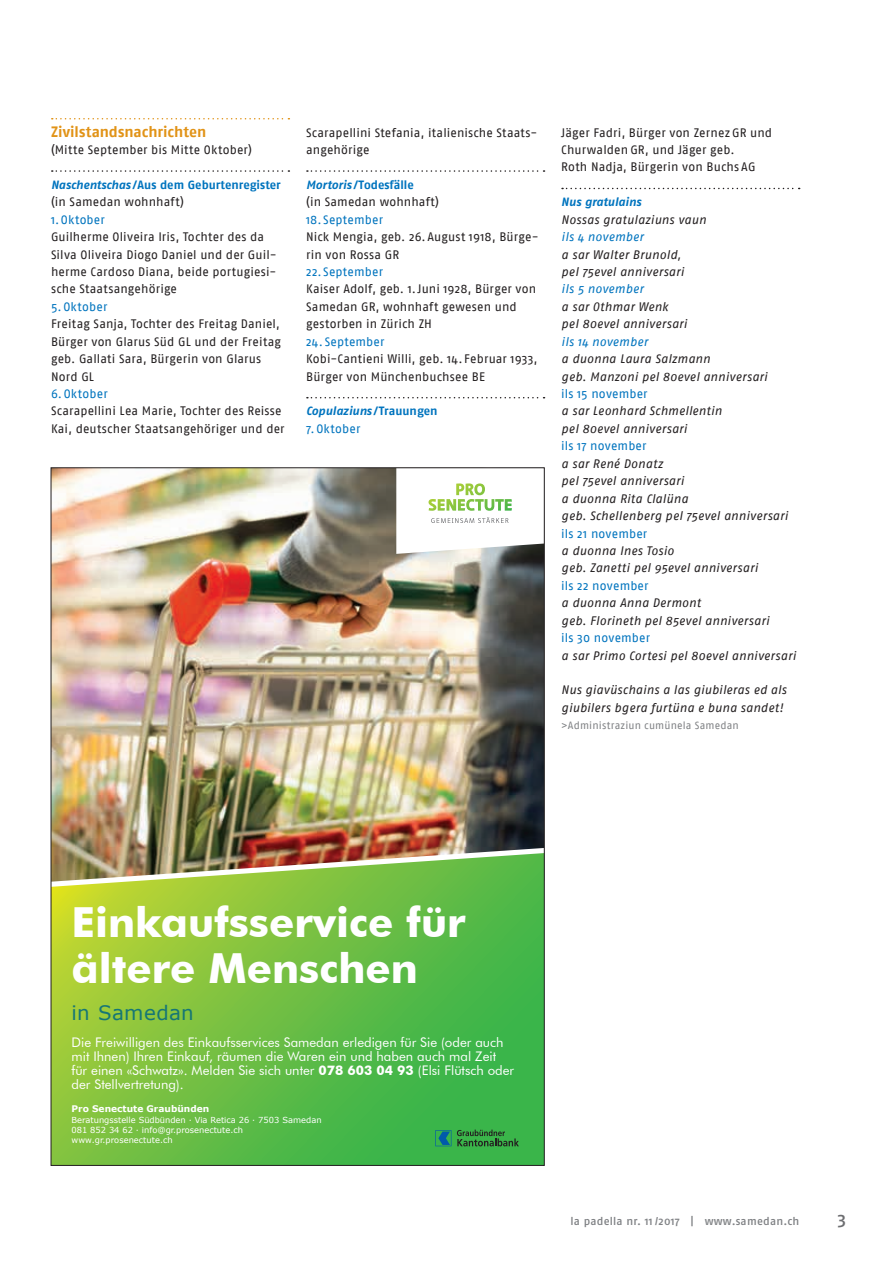
<style>
.page{position:relative;width:893px;height:1263px;background:#fff}
.page>*{position:absolute;margin:0;border:0;box-sizing:border-box;transform-origin:0 0}
.t1{font:700 41.4px/46.3px "Futura BT";color:#fff}
.t2{font:19.95px "Verdana";letter-spacing:.015em;color:#157675}
.t3{font:500 18px "Fago OT";color:#6c6d70}
.t4{font:700 15px "Fago No Lf";letter-spacing:.005em;color:#e19317}
.t5{font:13.2px/14.1px "Futura BT";color:#fff}
.t6{font:12.3px/17.4px "Fago No";letter-spacing:.01em;color:#231f20}
.t7{font:italic 12.3px/17.4px "Fago No";letter-spacing:.015em;color:#231f20}
.t8{font:12.3px "Fago No";letter-spacing:.01em;color:#0074be}
.t9{font:italic 12.3px "Fago No";letter-spacing:.015em;color:#0074be}
.t10{font:700 12px "Fago No Lf";color:#0074be}
.t11{font:italic 700 12px "Fago OT";color:#0074be}
.t12{font:500 11.25px "Fago OT";letter-spacing:.02em;color:#808285}
.t13{font:10.5px "Fago No";letter-spacing:.015em;color:#808285}
.t14{font:700 9.15px "Verdana";color:#fff}
.t15{font:8.25px/9.9px "Verdana";color:#fff}
.s1{font-family:"Fago OT";font-style:italic}
.s2{font-family:"Fago No Lf";font-style:normal}
.s3{font-weight:700}
</style>
<div class="page">
<svg style="left:52px;top:118px;width:237px;height:1px"></svg>
<svg style="left:52px;top:170px;width:237px;height:2px"></svg>
<svg style="left:307px;top:170px;width:238px;height:2px"></svg>
<svg style="left:307px;top:397px;width:238px;height:1px"></svg>
<svg style="left:562px;top:188px;width:238px;height:1px"></svg>
<img style="left:53px;top:470px;width:489px;height:378px">
<svg style="left:53px;top:887px;width:489px;height:276px;background:#6cbf42"></svg>
<svg style="left:396px;top:470px;width:146px;height:84px"></svg>
<img style="left:428px;top:483px;width:84px;height:28px">
<svg style="left:435px;top:1130px;width:16px;height:16px"></svg>
<svg style="left:457px;top:1129px;width:62px;height:17px"></svg>
<img style="left:53px;top:848px;width:489px;height:39px">
<p class="t4" style="left:51px;top:122px;width:157px">Zivilstandsnachrichten</p>
<p class="t6" style="left:51px;top:141px;width:202px">(Mitte September bis Mitte Oktober)</p>
<p class="t10" style="left:51px;top:178px;width:231px"><span class="s1">Naschentschas /</span>Aus dem Geburtenregister</p>
<p class="t6" style="left:51px;top:193px;width:134px">(in Samedan wohnhaft)</p>
<p class="t8" style="left:51px;top:212px;width:55px">1.Oktober</p>
<p class="t6" style="left:51px;top:228px;width:227px">Guilherme Oliveira Iris, Tochter des da Silva Oliveira Diogo Daniel und der Guil&shy;herme Cardoso Diana, beide portugiesi&shy;sche Staatsangehörige</p>
<p class="t8" style="left:51px;top:300px;width:58px">5.Oktober</p>
<p class="t6" style="left:51px;top:315px;width:231px">Freitag Sanja, Tochter des Freitag Daniel,<br>Bürger von Glarus Süd GL und der Freitag geb. Gallati Sara, Bürgerin von Glarus<br>Nord GL</p>
<p class="t8" style="left:51px;top:387px;width:58px">6.Oktober</p>
<p class="t6" style="left:51px;top:402px;width:235px">Scarapellini Lea Marie, Tochter des Reisse<br>Kai, deutscher Staatsangehöriger und der</p>
<p class="t6" style="left:306px;top:123px;width:233px">Scarapellini Stefania, italienische Staats&shy;angehörige</p>
<p class="t10" style="left:306px;top:178px;width:109px"><span class="s1">Mortoris /</span> Todesfälle</p>
<p class="t6" style="left:306px;top:193px;width:134px">(in Samedan wohnhaft)</p>
<p class="t8" style="left:306px;top:212px;width:78px">18. September</p>
<p class="t6" style="left:306px;top:228px;width:234px">Nick Mengia, geb. 26.August 1918, Bürge&shy;rin von Rossa GR</p>
<p class="t8" style="left:306px;top:265px;width:78px">22. September</p>
<p class="t6" style="left:306px;top:280px;width:232px">Kaiser Adolf, geb. 1.Juni 1928, Bürger von<br>Samedan GR, wohnhaft gewesen und gestorben in Zürich ZH</p>
<p class="t8" style="left:306px;top:334px;width:80px">24. September</p>
<p class="t6" style="left:306px;top:350px;width:233px">Kobi-Cantieni Willi, geb. 14. Februar 1933,<br>Bürger von Münchenbuchsee BE</p>
<p class="t11" style="left:306px;top:404px;width:133px">Copulaziuns / <span class="s2">Trauungen</span></p>
<p class="t8" style="left:306px;top:422px;width:56px">7.Oktober</p>
<p class="t6" style="left:561px;top:123px;width:212px">Jäger Fadri, Bürger von Zernez GR und<br>Churwalden GR, und Jäger geb.<br>Roth Nadja, Bürgerin von Buchs AG</p>
<p class="t11" style="left:561px;top:195px;width:81px">Nus gratulains</p>
<p class="t7" style="left:561px;top:211px;width:146px">Nossas gratulaziuns vaun</p>
<p class="t9" style="left:561px;top:230px;width:84px">ils 4 november</p>
<p class="t7" style="left:561px;top:245px;width:124px">a sar Walter Brunold, pel 75evel anniversari</p>
<p class="t9" style="left:561px;top:282px;width:84px">ils 5 november</p>
<p class="t7" style="left:561px;top:298px;width:127px">a sar Othmar Wenk pel 80evel anniversari</p>
<p class="t9" style="left:561px;top:334px;width:88px">ils 14 november</p>
<p class="t7" style="left:561px;top:350px;width:208px">a duonna Laura Salzmann<br>geb. Manzoni pel 80evel anniversari</p>
<p class="t8" style="left:561px;top:387px;width:88px">ils 15 november</p>
<p class="t7" style="left:561px;top:402px;width:162px">a sar Leonhard Schmellentin pel 80evel anniversari</p>
<p class="t8" style="left:561px;top:439px;width:87px">ils 17 november</p>
<p class="t7" style="left:561px;top:455px;width:228px">a sar René Donatz<br>pel 75evel anniversari<br>a duonna Rita Clalüna<br>geb. Schellenberg pel 75evel anniversari</p>
<p class="t8" style="left:561px;top:526px;width:87px">ils 21 november</p>
<p class="t7" style="left:561px;top:542px;width:198px">a duonna Ines Tosio<br>geb. Zanetti pel 95evel anniversari</p>
<p class="t8" style="left:561px;top:578px;width:89px">ils 22 november</p>
<p class="t7" style="left:561px;top:594px;width:209px">a duonna Anna Dermont<br>geb. Florineth pel 85evel anniversari</p>
<p class="t8" style="left:561px;top:631px;width:90px">ils 30 november</p>
<p class="t7" style="left:561px;top:646px;width:236px">a sar Primo Cortesi pel 80evel anniversari</p>
<p class="t7" style="left:561px;top:681px;width:227px">Nus giavüschains a las giubileras ed als giubilers bgera furtüna e buna sandet!</p>
<p class="t13" style="left:561px;top:720px;width:179px">&gt;Administraziun cumünela Samedan</p>
<h1 class="t1" style="left:72px;top:898px;width:396px">Einkaufsservice für ältere Menschen</h1>
<h2 class="t2" style="left:72px;top:998px;width:124px">in Samedan</h2>
<p class="t5" style="left:72px;top:1035px;width:444px">Die Freiwilligen des Einkaufsservices Samedan erledigen für Sie (oder auch mit Ihnen) Ihren Einkauf, räumen die Waren ein und haben auch mal Zeit für einen «Schwatz». Melden Sie sich unter <span class="s3">078 603 04 93</span> (Elsi Flütsch oder der Stellvertretung).</p>
<p class="t14" style="left:72px;top:1102px;width:139px">Pro Senectute Graubünden</p>
<p class="t15" style="left:72px;top:1115px;width:252px">Beratungsstelle Südbünden · Via Retica 26 · 7503 Samedan<br>081 852 34 62 · info@gr.prosenectute.ch www.gr.prosenectute.ch</p>
<p class="t12" style="left:570px;top:1214px;width:230px">la padella nr. 11/2017 | www.samedan.ch</p>
<h3 class="t3" style="left:837px;top:1207px;width:10px">3</h3>
</div>
